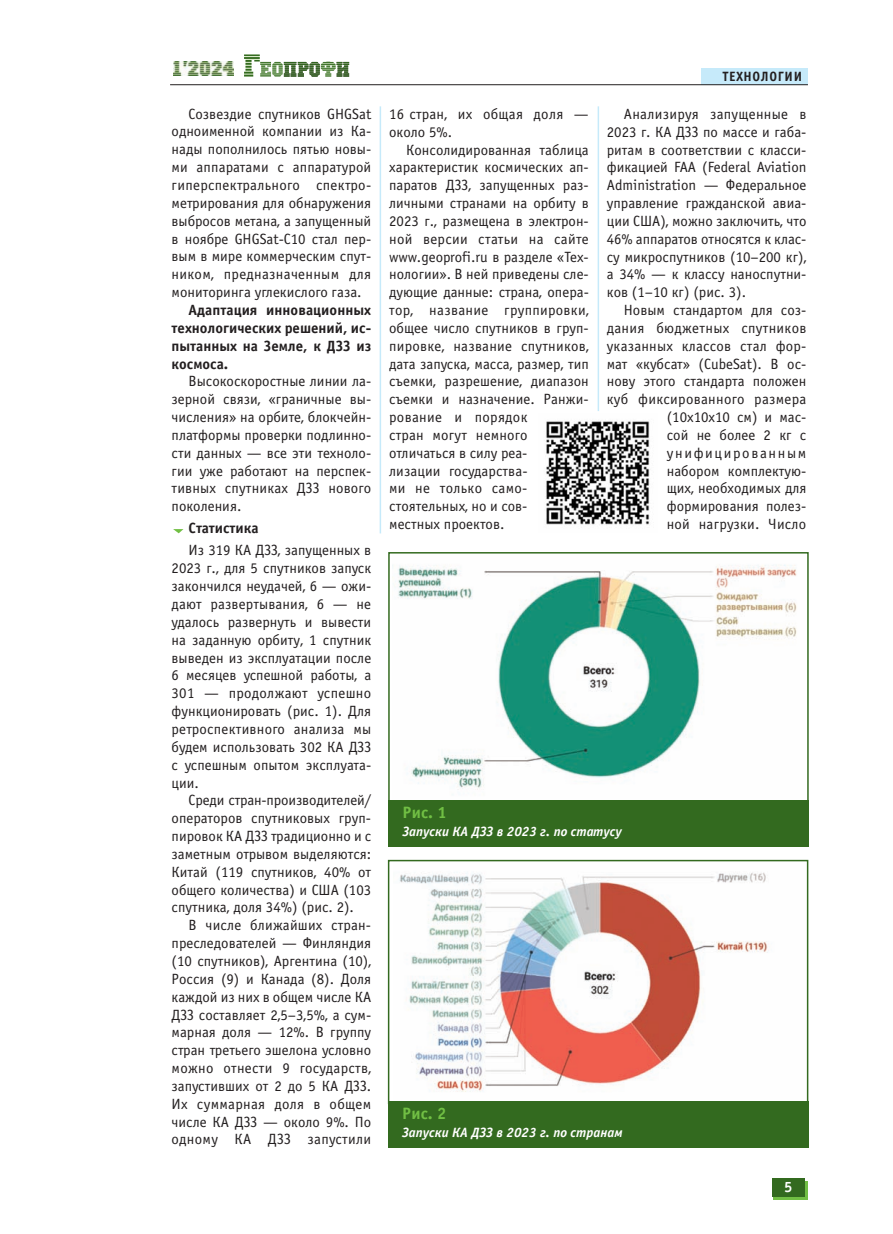
<style>
.page{position:relative;width:893px;height:1234px;background:#fff}
.page>*{position:absolute;margin:0;border:0;box-sizing:border-box;transform-origin:0 0}
.t1{font:700 16.5px "Officina Sans C";color:#71bf44}
.t2{font:700 15px "Officina Sans C";color:#fff}
.t3{font:14.85px/17.9px "Officina Sans C";color:#231f20;text-align:justify}
.t4{font:700 14.85px/17.9px "Officina Sans C";color:#231f20;text-align:justify}
.t5{font:14.85px/17.9px "Officina Sans C";letter-spacing:.02em;color:#231f20}
.t6{font:italic 700 13.5px "Officina Sans C";color:#fff}
.t7{font:700 13.5px "Officina Sans C";letter-spacing:.055em;color:#231f20;scale:.96 1}
</style>
<div class="page">
<svg style="left:773px;top:1181px;width:35px;height:18px"></svg>
<div style="left:772px;top:1178px;width:32px;height:18px;background:#336a1f"></div>
<div style="left:702px;top:68px;width:106px;height:17px;background:#c6eafa"></div>
<hr style="left:170px;top:84px;width:638px;height:1px;background:#231f20">
<hr style="left:598px;top:106px;width:1px;height:305px;background:#c6eafa">
<hr style="left:380px;top:106px;width:1px;height:427px;background:#c6eafa">
<svg style="left:244px;top:54px;width:105px;height:23px"></svg>
<img style="left:173px;top:61px;width:61px;height:15px">
<svg style="left:173px;top:529px;width:10px;height:4px"></svg>
<img style="left:546px;top:421px;width:104px;height:104px">
<img style="left:398px;top:564px;width:399px;height:226px">
<div style="left:388px;top:552px;width:421px;height:250px;border:2px solid #336a1f"></div>
<div style="left:388px;top:799px;width:421px;height:47px;background:#336a1f"></div>
<img style="left:399px;top:872px;width:369px;height:220px">
<div style="left:388px;top:859px;width:420px;height:244px;border:2px solid #336a1f"></div>
<div style="left:388px;top:1100px;width:420px;height:47px;background:#336a1f"></div>
<p class="t3" style="left:172px;top:105px;width:201px;text-indent:17px">Созвездие спутников GHGSat одноименной компании из Ка&shy;нады пополнилось пятью новы&shy;ми аппаратами с аппаратурой гиперспектрального спектро&shy;метрирования для обнаружения выбросов метана, а запущенный в ноябре GHGSat-C10 стал пер&shy;вым в мире коммерческим спут&shy;ником, предназначенным для мониторинга углекислого газа.</p>
<p class="t4" style="left:172px;top:301px;width:201px;text-indent:17px">Адаптация инновационных технологических решений, ис&shy;пытанных на Земле, к ДЗЗ из космоса.</p>
<p class="t3" style="left:172px;top:372px;width:201px;text-indent:17px">Высокоскоростные линии ла&shy;зерной связи, «граничные вы&shy;числения» на орбите, блокчейн&shy;платформы проверки подлинно&shy;сти данных — все эти техноло&shy;гии уже работают на перспек&shy;тивных спутниках ДЗЗ нового поколения.</p>
<p class="t4" style="left:189px;top:519px;width:71px">Статистика</p>
<p class="t3" style="left:172px;top:541px;width:201px;text-indent:17px">Из 319 КА ДЗЗ, запущенных в 2023 г., для 5 спутников запуск закончился неудачей, 6 — ожи&shy;дают развертывания, 6 — не удалось развернуть и вывести на заданную орбиту, 1 спутник выведен из эксплуатации после 6 месяцев успешной работы, а 301 — продолжают успешно функционировать (рис. 1). Для ретроспективного анализа мы будем использовать 302 КА ДЗЗ с успешным опытом эксплуата&shy;ции.</p>
<p class="t3" style="left:172px;top:791px;width:201px;text-indent:17px">Среди стран-производителей/ операторов спутниковых груп&shy;пировок КА ДЗЗ традиционно и с заметным отрывом выделяются:<br>Китай (119 спутников, 40% от общего количества) и США (103 спутника, доля 34%) (рис. 2).</p>
<p class="t3" style="left:172px;top:916px;width:201px;text-indent:17px">В числе ближайших стран&shy;преследователей — Финляндия (10 спутников), Аргентина (10), Россия (9) и Канада (8). Доля каждой из них в общем числе КА ДЗЗ составляет 2,5–3,5%, а сум&shy;марная доля — 12%. В группу стран третьего эшелона условно можно отнести 9 государств, запустивших от 2 до 5 КА ДЗЗ.<br>Их суммарная доля в общем числе КА ДЗЗ — около 9%. По одному КА ДЗЗ запустили</p>
<p class="t5" style="left:389px;top:105px;width:201px">16 стран, их общая доля — около 5%.</p>
<p class="t3" style="left:389px;top:140px;width:201px;text-align:left;text-indent:17px">Консолидированная таблица характеристик космических ап&shy;паратов ДЗЗ, запущенных раз&shy;личными странами на орбиту в<br>2023 г., размещена в электрон&shy;ной версии статьи на сайте www.geoprofi.ru в разделе «Тех&shy;нологии». В ней приведены сле&shy;дующие данные: страна, опера&shy;тор, название группировки, общее число спутников в груп&shy;пировке, название спутников, дата запуска, масса, размер, тип съемки, разрешение, диапазон съемки и назначение. Ранжи&shy;рование и порядок<br>стран могут немного отличаться в силу реа-<br>лизации государства-<br>ми не только само&shy;стоятельных, но и сов-<br>местных проектов.</p>
<p class="t7" style="left:723px;top:68px;width:84px">ТЕХНОЛОГИИ</p>
<p class="t3" style="left:607px;top:105px;width:201px;text-indent:17px">Анализируя запущенные в 2023 г. КА ДЗЗ по массе и габа&shy;ритам в соответствии с класси&shy;фикацией FAA (Federal Aviation Administration — Федеральное управление гражданской авиа&shy;ции США), можно заключить, что 46% аппаратов относятся к клас&shy;су микроспутников (10–200 кг), а 34% — к классу наноспутни&shy;ков (1–10 кг) (рис. 3).</p>
<p class="t3" style="left:607px;top:301px;width:201px;text-align:right">Новым стандартом для соз&shy;дания бюджетных спутников указанных классов стал фор&shy;мат «кубсат» (CubeSat). В ос&shy;нову этого стандарта положен куб фиксированного размера (10x10x10 см) и мас-<br>сой не более 2 кг с унифицированным<br>набором комплектую-<br>щих, необходимых для формирования полез-<br>ной нагрузки. Число</p>
<p class="t1" style="left:403px;top:802px;width:46px">Рис. 1</p>
<p class="t6" style="left:403px;top:822px;width:221px">Запуски КА ДЗЗ в 2023 г. по статусу</p>
<p class="t1" style="left:402px;top:1103px;width:46px">Рис. 2</p>
<p class="t6" style="left:402px;top:1124px;width:222px">Запуски КА ДЗЗ в 2023 г. по странам</p>
<p class="t2" style="left:784px;top:1177px;width:10px">5</p>
</div>
